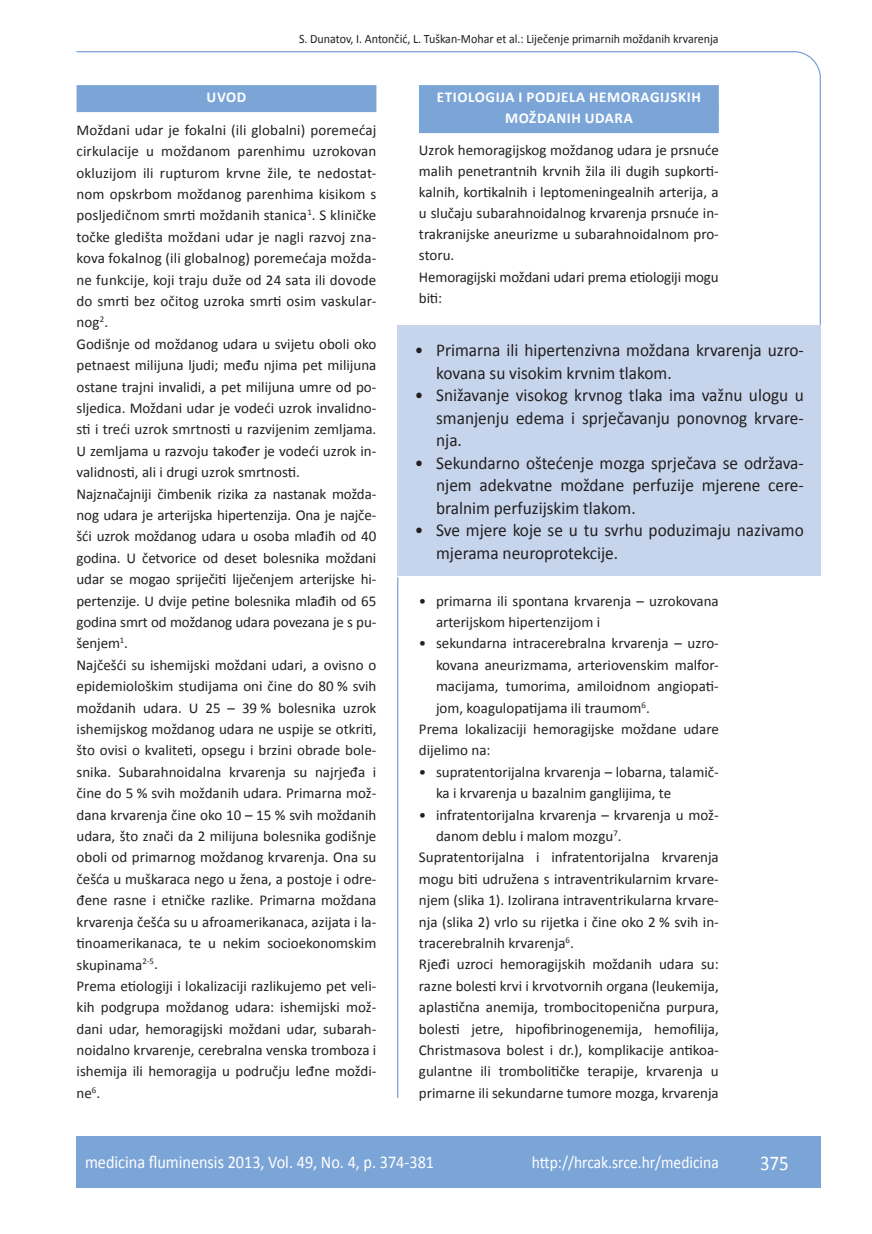
<style>
.page{position:relative;width:872px;height:1234px;background:#fff}
.page>*{position:absolute;margin:0;border:0;box-sizing:border-box;transform-origin:0 0}
.t1{font:21px "Calibri";color:#fff;scale:.9 1}
.t2{font:18px/22.5px "Calibri";color:#231f20;scale:.96 1}
.t3{font:18px "Calibri";color:#fff;scale:.9 1}
.t4{font:17.25px "Calibri";color:#fff;scale:.9 1}
.t5{font:15px/21.5px "Calibri";color:#231f20}
.t6{font:700 15px/21px "Calibri";letter-spacing:.04em;color:#fff;text-align:center}
.t7{font:12.75px "Calibri";color:#231f20;scale:.94 1}
</style>
<div class="page">
<svg style="left:76px;top:51px;width:745px;height:275px"></svg>
<hr style="left:397px;top:577px;width:1px;height:520px;background:#7ca5d7">
<div style="left:77px;top:1135px;width:744px;height:51px;background:#7ca5d7"></div>
<div style="left:77px;top:85px;width:299px;height:27px;background:#7ca5d7"></div>
<div style="left:419px;top:85px;width:300px;height:27px;background:#7ca5d7"></div>
<div style="left:419px;top:106px;width:300px;height:27px;background:#7ca5d7"></div>
<div style="left:398px;top:325px;width:423px;height:251px;background:#c6d5ec"></div>
<p class="t7" style="left:299px;top:30px;width:448px">S. Dunatov, I. Antončić, L. Tuškan-Mohar et al.: Liječenje primarnih moždanih krvarenja</p>
<p class="t6" style="left:207px;top:86px;width:41px">UVOD</p>
<p class="t5" style="left:77px;top:118px;width:301px">Moždani udar je fokalni (ili globalni) poremećaj cirkulacije u moždanom parenhimu uzrokovan okluzijom ili rupturom krvne žile, te nedostat&shy;nom opskrbom moždanog parenhima kisikom s posljedičnom smrti moždanih stanica<sup>1</sup>. S kliničke točke gledišta moždani udar je nagli razvoj zna&shy;kova fokalnog (ili globalnog) poremećaja možda&shy;ne funkcije, koji traju duže od 24 sata ili dovode do smrti bez očitog uzroka smrti osim vaskular&shy;nog<sup>2</sup>.<br>Godišnje od moždanog udara u svijetu oboli oko petnaest milijuna ljudi; među njima pet milijuna ostane trajni invalidi, a pet milijuna umre od po&shy;sljedica. Moždani udar je vodeći uzrok invalidno&shy;sti i treći uzrok smrtnosti u razvijenim zemljama.<br>U zemljama u razvoju također je vodeći uzrok in&shy;validnosti, ali i drugi uzrok smrtnosti.<br>Najznačajniji čimbenik rizika za nastanak možda&shy;nog udara je arterijska hipertenzija. Ona je najče&shy;šći uzrok moždanog udara u osoba mlađih od 40 godina. U četvorice od deset bolesnika moždani udar se mogao spriječiti liječenjem arterijske hi&shy;pertenzije. U dvije petine bolesnika mlađih od 65 godina smrt od moždanog udara povezana je s pu&shy;šenjem<sup>1</sup>.<br>Najčešći su ishemijski moždani udari, a ovisno o epidemiološkim studijama oni čine do 80 % svih moždanih udara. U 25 – 39 % bolesnika uzrok ishemijskog moždanog udara ne uspije se otkriti, što ovisi o kvaliteti, opsegu i brzini obrade bole&shy;snika. Subarahnoidalna krvarenja su najrjeđa i čine do 5 % svih moždanih udara. Primarna mož&shy;dana krvarenja čine oko 10 – 15 % svih moždanih udara, što znači da 2 milijuna bolesnika godišnje oboli od primarnog moždanog krvarenja. Ona su češća u muškaraca nego u žena, a postoje i odre&shy;đene rasne i etničke razlike. Primarna moždana krvarenja češća su u afroamerikanaca, azijata i la&shy;tinoamerikanaca, te u nekim socioekonomskim skupinama<sup>2-5</sup>.<br>Prema etiologiji i lokalizaciji razlikujemo pet veli&shy;kih podgrupa moždanog udara: ishemijski mož&shy;dani udar, hemoragijski moždani udar, subarah&shy;noidalno krvarenje, cerebralna venska tromboza i ishemija ili hemoragija u području leđne moždi&shy;ne<sup>6</sup>.</p>
<p class="t6" style="left:437px;top:86px;width:265px">ETIOLOGIJA I PODJELA HEMORAGIJSKIH<br>MOŽDANIH UDARA</p>
<p class="t5" style="left:419px;top:139px;width:301px;line-height:21px">Uzrok hemoragijskog moždanog udara je prsnuće malih penetrantnih krvnih žila ili dugih supkorti&shy;kalnih, kortikalnih i leptomeningealnih arterija, a u slučaju subarahnoidalnog krvarenja prsnuće in&shy;trakranijske aneurizme u subarahnoidalnom pro&shy;storu.<br>Hemoragijski moždani udari prema etiologiji mogu biti:</p>
<p class="t2" style="left:436px;top:338px;width:384px;text-indent:-21px">• Primarna ili hipertenzivna moždana krvarenja uzro&shy;kovana su visokim krvnim tlakom.</p>
<p class="t2" style="left:436px;top:383px;width:384px;text-align:justify;text-indent:-21px">• Snižavanje visokog krvnog tlaka ima važnu ulogu u smanjenju edema i sprječavanju ponovnog krvare&shy;nja.</p>
<p class="t2" style="left:436px;top:450px;width:384px;text-align:justify;text-indent:-21px">• Sekundarno oštećenje mozga sprječava se održava&shy;njem adekvatne moždane perfuzije mjerene cere&shy;bralnim perfuzijskim tlakom.</p>
<p class="t2" style="left:436px;top:518px;width:384px;text-indent:-21px">• Sve mjere koje se u tu svrhu poduzimaju nazivamo mjerama neuroprotekcije.</p>
<p class="t5" style="left:436px;top:589px;width:284px;text-indent:-17px">• primarna ili spontana krvarenja – uzrokovana arterijskom hipertenzijom i</p>
<p class="t5" style="left:419px;top:631px;width:301px">• sekundarna intracerebralna krvarenja – uzro-</p>
<p class="t5" style="left:436px;top:653px;width:284px">kovana aneurizmama, arteriovenskim malfor-</p>
<p class="t5" style="left:436px;top:674px;width:284px">macijama, tumorima, amiloidnom angiopati-</p>
<p class="t5" style="left:436px;top:696px;width:215px">jom, koagulopatijama ili traumom<sup>6</sup>.</p>
<p class="t5" style="left:419px;top:717px;width:301px">Prema lokalizaciji hemoragijske moždane udare</p>
<p class="t5" style="left:419px;top:738px;width:73px">dijelimo na:</p>
<p class="t5" style="left:436px;top:760px;width:284px;text-indent:-17px">• supratentorijalna krvarenja – lobarna, talamič&shy;ka i krvarenja u bazalnim ganglijima, te</p>
<p class="t5" style="left:419px;top:803px;width:301px">• infratentorijalna krvarenja – krvarenja u mož-</p>
<p class="t5" style="left:436px;top:824px;width:187px">danom deblu i malom mozgu<sup>7</sup>.</p>
<p class="t5" style="left:419px;top:845px;width:301px">Supratentorijalna i infratentorijalna krvarenja</p>
<p class="t5" style="left:419px;top:867px;width:301px">mogu biti udružena s intraventrikularnim krvare-</p>
<p class="t5" style="left:419px;top:888px;width:301px">njem (slika 1). Izolirana intraventrikularna krvare-</p>
<p class="t5" style="left:419px;top:910px;width:301px">nja (slika 2) vrlo su rijetka i čine oko 2 % svih in-</p>
<p class="t5" style="left:419px;top:931px;width:156px">tracerebralnih krvarenja<sup>6</sup>.</p>
<p class="t5" style="left:419px;top:952px;width:301px">Rjeđi uzroci hemoragijskih moždanih udara su:</p>
<p class="t5" style="left:419px;top:974px;width:301px">razne bolesti krvi i krvotvornih organa (leukemija,</p>
<p class="t5" style="left:419px;top:995px;width:301px">aplastična anemija, trombocitopenična purpura,</p>
<p class="t5" style="left:419px;top:1016px;width:301px">bolesti jetre, hipofibrinogenemija, hemofilija,</p>
<p class="t5" style="left:419px;top:1038px;width:301px">Christmasova bolest i dr.), komplikacije antikoa-</p>
<p class="t5" style="left:419px;top:1059px;width:301px">gulantne ili trombolitičke terapije, krvarenja u</p>
<p class="t5" style="left:419px;top:1081px;width:301px">primarne ili sekundarne tumore mozga, krvarenja</p>
<p class="t3" style="left:85px;top:1150px;width:389px">medicina fluminensis 2013, Vol. 49, No. 4, p. 374-381</p>
<p class="t4" style="left:532px;top:1151px;width:209px">http://hrcak.srce.hr/medicina</p>
<h1 class="t1" style="left:760px;top:1149px;width:33px">375</h1>
</div>
